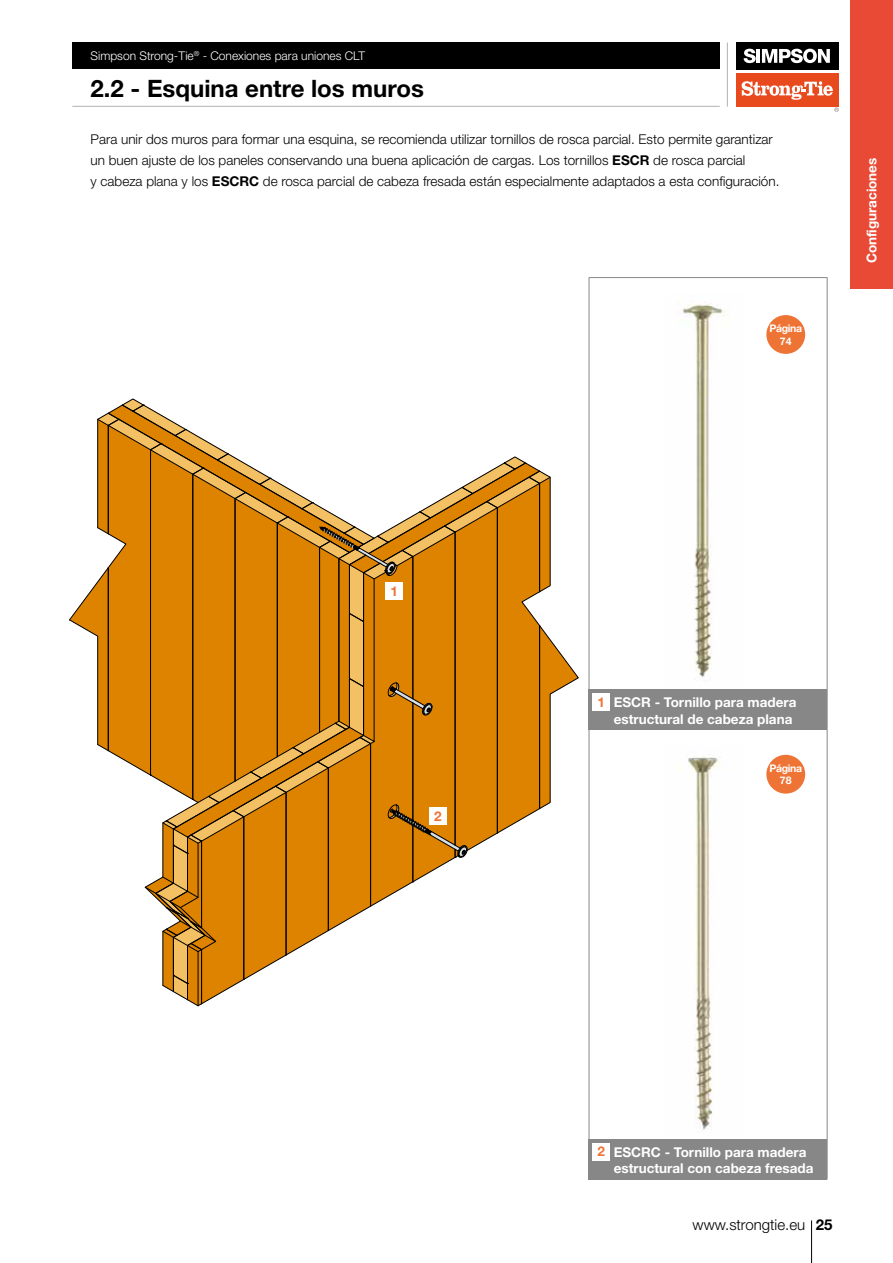
<style>
.page{position:relative;width:893px;height:1263px;background:#fff}
.page>*{position:absolute;margin:0;border:0;box-sizing:border-box;transform-origin:0 0}
.t1{font:700 24px "Helvetica Neue LT Std";color:#000}
.t2{font:300 15px "Helvetica Neue LT Std";color:#000}
.t3{font:300 13.5px/21px "Helvetica Neue LT Std";color:#000}
.t4{font:700 13.5px/16.2px "Helvetica Neue LT Std";color:#fff}
.t5{font:700 13.5px "Helvetica Neue LT Std";color:#ee7435}
.t6{font:300 12px "Helvetica Neue LT Std";color:#fff}
.t7{font:700 10.5px/12.6px "Helvetica Neue LT Std";letter-spacing:-.03em;color:#fff;text-align:center}
.s1{font-weight:700}
.s2{color:#ee7435}
</style>
<div class="page">
<hr style="left:811px;top:1220px;width:1px;height:43px;background:#000">
<hr style="left:727px;top:43px;width:1px;height:64px;background:#b3b2b2">
<hr style="left:72px;top:106px;width:648px;height:1px;background:#b3b2b2">
<div style="left:72px;top:43px;width:648px;height:26px;background:#000"></div>
<div style="left:850px;top:0;width:43px;height:289px;background:#e94a36"></div>
<div style="left:736px;top:73px;width:102px;height:34px;background:#e8491d"></div>
<div style="left:736px;top:42px;width:102px;height:28px;background:#000"></div>
<svg style="left:744px;top:49px;width:12px;height:14px"></svg>
<hr style="left:757px;top:49px;width:3px;height:14px;background:#fff">
<svg style="left:762px;top:49px;width:68px;height:14px"></svg>
<svg style="left:742px;top:81px;width:91px;height:19px"></svg>
<svg style="left:834px;top:108px;width:5px;height:4px"></svg>
<hr style="left:589px;top:277px;width:238px;height:1px;background:#878787">
<hr style="left:589px;top:278px;width:1px;height:450px;background:#878787">
<hr style="left:827px;top:278px;width:1px;height:450px;background:#878787">
<hr style="left:589px;top:729px;width:1px;height:450px;background:#878787">
<hr style="left:827px;top:729px;width:1px;height:450px;background:#878787">
<div style="left:589px;top:690px;width:238px;height:40px;background:#878787"></div>
<div style="left:593px;top:693px;width:17px;height:17px;background:#fff"></div>
<div style="left:589px;top:1139px;width:238px;height:41px;background:#878787"></div>
<div style="left:593px;top:1143px;width:17px;height:17px;background:#fff"></div>
<svg style="left:69px;top:399px;width:510px;height:607px"></svg>
<img style="left:682px;top:302px;width:43px;height:376px">
<img style="left:677px;top:756px;width:43px;height:374px">
<div style="left:386px;top:583px;width:17px;height:17px;background:#fff"></div>
<div style="left:429px;top:808px;width:17px;height:17px;background:#fff"></div>
<div style="left:766px;top:315px;width:39px;height:39px;background:#ee7435;border-radius:50%"></div>
<div style="left:766px;top:755px;width:39px;height:39px;background:#ee7435;border-radius:50%"></div>
<p class="t6" style="left:91px;top:48px;width:276px">Simpson Strong-Tie<sup>®</sup> - Conexiones para uniones CLT</p>
<h1 class="t1" style="left:91px;top:74px;width:335px">2.2 - Esquina entre los muros</h1>
<p class="t3" style="left:91px;top:129px;width:690px">Para unir dos muros para formar una esquina, se recomienda utilizar tornillos de rosca parcial. Esto permite garantizar un buen ajuste de los paneles conservando una buena aplicación de cargas. Los tornillos <span class="s1">ESCR</span> de rosca parcial<br>y cabeza plana y los <span class="s1">ESCRC</span> de rosca parcial de cabeza fresada están especialmente adaptados a esta configuración.</p>
<p class="t7" style="left:769px;top:322px;width:34px">Página<br>74</p>
<p class="t4" style="left:863px;top:263px;width:107px;rotate:-90deg">Configuraciones</p>
<p class="t5" style="left:391px;top:583px;width:9px">1</p>
<p class="t5" style="left:434px;top:808px;width:9px">2</p>
<p class="t4" style="left:614px;top:694px;width:184px;text-indent:-16px"><span class="s2">1</span> ESCR - Tornillo para madera estructural de cabeza plana</p>
<p class="t7" style="left:769px;top:761px;width:34px">Página<br>78</p>
<p class="t4" style="left:614px;top:1144px;width:201px;text-indent:-16px"><span class="s2">2</span> ESCRC - Tornillo para madera estructural con cabeza fresada</p>
<p class="t2" style="left:693px;top:1215px;width:141px">www.strongtie.eu <span class="s1">25</span></p>
</div>
